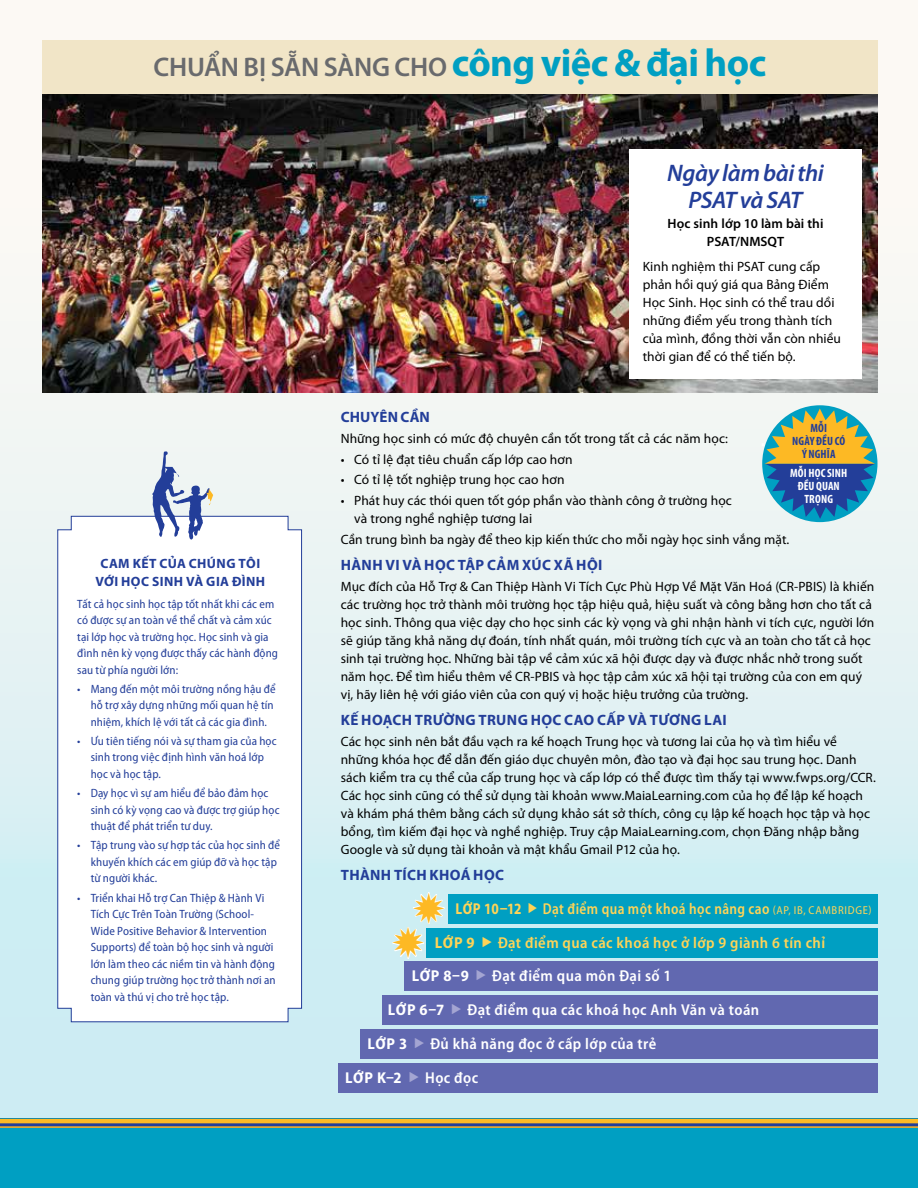
<style>
.page{position:relative;width:918px;height:1188px;background:#fff}
.page>*{position:absolute;margin:0;border:0;box-sizing:border-box;transform-origin:0 0}
.t1{font:600 27px "Myriad Pro";letter-spacing:-.015em;color:#696a6d}
.t2{font:italic 600 24px/27px "Myriad Pro";letter-spacing:-.015em;color:#233e99;text-align:center}
.t3{font:600 semi-condensed 15.75px "Myriad Pro";letter-spacing:.025em;color:#fff}
.t4{font:600 semi-condensed 15.75px "Myriad Pro";letter-spacing:.03em;color:#ffd457;scale:.91 1}
.t5{font:600 semi-condensed 15.75px "Myriad Pro";letter-spacing:.03em;color:#ffd457}
.t6{font:700 semi-condensed 15.75px "Myriad Pro";letter-spacing:.045em;color:#fff}
.t7{font:700 semi-condensed 15.75px "Myriad Pro";letter-spacing:.035em;color:#ffd457;scale:.91 1}
.t8{font:700 semi-condensed 15.75px "Myriad Pro";letter-spacing:.035em;color:#ffd457}
.t9{font:700 15px "Myriad Pro";letter-spacing:.02em;color:#233e99}
.t10{font:13.5px/18px "Myriad Pro";letter-spacing:.005em;color:#000}
.t11{font:700 13.5px/18px "Myriad Pro";letter-spacing:.03em;color:#233e99;text-align:center}
.t12{font:600 13.5px/18px "Myriad Pro";letter-spacing:.005em;color:#000;text-align:center}
.t13{font:semi-condensed 12px/16.5px "Myriad Pro";letter-spacing:.01em;color:#233e99}
.t14{font:700 condensed 12px/12.8px "Myriad Pro";letter-spacing:.01em;color:#fff;text-align:center}
.t15{font:700 condensed 12px/12.8px "Myriad Pro";letter-spacing:.01em;color:#233e99;text-align:center}
.s1{font-weight:700;font-size:39px;color:#009fc2}
.s2{font-weight:400;font-size:11.4px}
</style>
<div class="page">
<div style="left:0;top:1119px;width:918px;height:69px;background:#009fc2"></div>
<svg style="left:0;top:1123px;width:918px;height:3px;background:#3c4c8b"></svg>
<hr style="left:0;top:1126px;width:918px;height:2px;background:#fdb924">
<hr style="left:0;top:1119px;width:918px;height:4px;background:#fdb924">
<div style="left:0;top:0;width:918px;height:1119px;background:linear-gradient(to bottom,#fffbf4,#c8ebf2)"></div>
<div style="left:42px;top:40px;width:836px;height:54px;background:#f1e5c7"></div>
<img style="left:42px;top:94px;width:836px;height:298px">
<svg style="left:57px;top:516px;width:245px;height:507px"></svg>
<svg style="left:152px;top:451px;width:61px;height:89px"></svg>
<svg style="left:629px;top:149px;width:233px;height:230px"></svg>
<svg style="left:762px;top:408px;width:113px;height:111px;background:#80988e"></svg>
<div style="left:448px;top:894px;width:430px;height:30px;background:#009fc2"></div>
<div style="left:426px;top:928px;width:452px;height:29px;background:#009fc2"></div>
<div style="left:404px;top:962px;width:474px;height:29px;background:#6168b0"></div>
<div style="left:382px;top:996px;width:496px;height:29px;background:#6168b0"></div>
<div style="left:360px;top:1029px;width:518px;height:30px;background:#6168b0"></div>
<div style="left:338px;top:1063px;width:540px;height:29px;background:#6168b0"></div>
<svg style="left:393px;top:892px;width:51px;height:66px"></svg>
<h1 class="t1" style="left:154px;top:50px;width:614px">CHUẨN BỊ SẴN SÀNG CHO <span class="s1">công việc &amp; đại học</span></h1>
<p class="t11" style="left:95px;top:554px;width:171px">CAM KẾT CỦA CHÚNG TÔI<br>VỚI HỌC SINH VÀ GIA ĐÌNH</p>
<p class="t13" style="left:77px;top:595px;width:202px">Tất cả học sinh học tập tốt nhất khi các em có được sự an toàn về thể chất và cảm xúc tại lớp học và trường học. Học sinh và gia đình nên kỳ vọng được thấy các hành động sau từ phía người lớn:</p>
<p class="t13" style="left:91px;top:680px;width:186px;text-indent:-14px">• Mang đến một môi trường nồng hậu để hỗ trợ xây dựng những mối quan hệ tín nhiệm, khích lệ với tất cả các gia đình.</p>
<p class="t13" style="left:91px;top:733px;width:187px;text-indent:-14px">• Ưu tiên tiếng nói và sự tham gia của học sinh trong việc định hình văn hoá lớp học và học tập.</p>
<p class="t13" style="left:91px;top:785px;width:190px;text-indent:-14px">• Dạy học vì sự am hiểu để bảo đảm học sinh có kỳ vọng cao và được trợ giúp học thuật để phát triển tư duy.</p>
<p class="t13" style="left:91px;top:837px;width:191px;text-indent:-14px">• Tập trung vào sự hợp tác của học sinh để khuyến khích các em giúp đỡ và học tập từ người khác.</p>
<p class="t13" style="left:91px;top:889px;width:186px;text-indent:-14px">• Triển khai Hỗ trợ Can Thiệp &amp; Hành Vi Tích Cực Trên Toàn Trường (School-Wide Positive Behavior &amp; Intervention Supports) để toàn bộ học sinh và người lớn làm theo các niềm tin và hành động chung giúp trường học trở thành nơi an toàn và thú vị cho trẻ học tập.</p>
<h2 class="t2" style="left:667px;top:159px;width:158px">Ngày làm bài thi<br>PSAT và SAT</h2>
<p class="t12" style="left:667px;top:215px;width:158px">Học sinh lớp 10 làm bài thi<br>PSAT/NMSQT</p>
<p class="t10" style="left:643px;top:257px;width:200px">Kinh nghiệm thi PSAT cung cấp phản hồi quý giá qua Bảng Điểm<br>Học Sinh. Học sinh có thể trau dồi những điểm yếu trong thành tích của mình, đồng thời vẫn còn nhiều thời gian để có thể tiến bộ.</p>
<p class="t9" style="left:341px;top:407px;width:91px">CHUYÊN CẦN</p>
<p class="t10" style="left:341px;top:429px;width:389px">Những học sinh có mức độ chuyên cần tốt trong tất cả các năm học:</p>
<p class="t10" style="left:341px;top:450px;width:233px">• Có tỉ lệ đạt tiêu chuẩn cấp lớp cao hơn</p>
<p class="t10" style="left:341px;top:471px;width:225px">• Có tỉ lệ tốt nghiệp trung học cao hơn</p>
<p class="t10" style="left:354px;top:491px;width:379px;text-indent:-14px">• Phát huy các thói quen tốt góp phần vào thành công ở trường học và trong nghề nghiệp tương lai</p>
<p class="t10" style="left:341px;top:530px;width:450px">Cần trung bình ba ngày để theo kịp kiến thức cho mỗi ngày học sinh vắng mặt.</p>
<p class="t9" style="left:341px;top:555px;width:263px">HÀNH VI VÀ HỌC TẬP CẢM XÚC XÃ HỘI</p>
<p class="t10" style="left:341px;top:577px;width:535px">Mục đích của Hỗ Trợ &amp; Can Thiệp Hành Vi Tích Cực Phù Hợp Về Mặt Văn Hoá (CR-PBIS) là khiến các trường học trở thành môi trường học tập hiệu quả, hiệu suất và công bằng hơn cho tất cả học sinh. Thông qua việc dạy cho học sinh các kỳ vọng và ghi nhận hành vi tích cực, người lớn sẽ giúp tăng khả năng dự đoán, tính nhất quán, môi trường tích cực và an toàn cho tất cả học sinh tại trường học. Những bài tập về cảm xúc xã hội được dạy và được nhắc nhở trong suốt năm học. Để tìm hiểu thêm về CR-PBIS và học tập cảm xúc xã hội tại trường của con em quý vị, hãy liên hệ với giáo viên của con quý vị hoặc hiệu trưởng của trường.</p>
<p class="t9" style="left:341px;top:710px;width:387px">KẾ HOẠCH TRƯỜNG TRUNG HỌC CAO CẤP VÀ TƯƠNG LAI</p>
<p class="t10" style="left:341px;top:732px;width:537px">Các học sinh nên bắt đầu vạch ra kế hoạch Trung học và tương lai của họ và tìm hiểu về những khóa học để dẫn đến giáo dục chuyên môn, đào tạo và đại học sau trung học. Danh sách kiểm tra cụ thể của cấp trung học và cấp lớp có thể được tìm thấy tại www.fwps.org/CCR.<br>Các học sinh cũng có thể sử dụng tài khoản www.MaiaLearning.com của họ để lập kế hoạch và khám phá thêm bằng cách sử dụng khảo sát sở thích, công cụ lập kế hoạch học tập và học bổng, tìm kiếm đại học và nghề nghiệp. Truy cập MaiaLearning.com, chọn Đăng nhập bằng Google và sử dụng tài khoản và mật khẩu Gmail P12 của họ.</p>
<p class="t9" style="left:341px;top:865px;width:165px">THÀNH TÍCH KHOÁ HỌC</p>
<p class="t15" style="left:792px;top:422px;width:55px">MỖI<br>NGÀY ĐỀU CÓ<br>Ý NGHĨA</p>
<p class="t14" style="left:790px;top:467px;width:59px">MỖI HỌC SINH<br>ĐỀU QUAN<br>TRỌNG</p>
<p class="t7" style="left:455px;top:899px;width:74px">LỚP 10–12</p>
<p class="t4" style="left:543px;top:899px;width:363px">Dạt điểm qua một khoá học nâng cao <span class="s2">(AP, IB, CAMBRIDGE)</span></p>
<p class="t8" style="left:435px;top:932px;width:41px">LỚP 9</p>
<p class="t5" style="left:498px;top:933px;width:329px">Đạt điểm qua các khoá học ở lớp 9 giành 6 tín chỉ</p>
<p class="t6" style="left:412px;top:966px;width:59px">LỚP 8–9</p>
<p class="t3" style="left:492px;top:966px;width:181px">Đạt điểm qua môn Đại số 1</p>
<p class="t6" style="left:388px;top:1000px;width:58px">LỚP 6–7</p>
<p class="t3" style="left:468px;top:1000px;width:293px">Đạt điểm qua các khoá học Anh Văn và toán</p>
<p class="t6" style="left:367px;top:1033px;width:41px">LỚP 3</p>
<p class="t3" style="left:430px;top:1034px;width:227px">Đủ khả năng đọc ở cấp lớp của trẻ</p>
<p class="t6" style="left:345px;top:1067px;width:58px">LỚP K–2</p>
<p class="t3" style="left:425px;top:1067px;width:55px">Học đọc</p>
</div>
